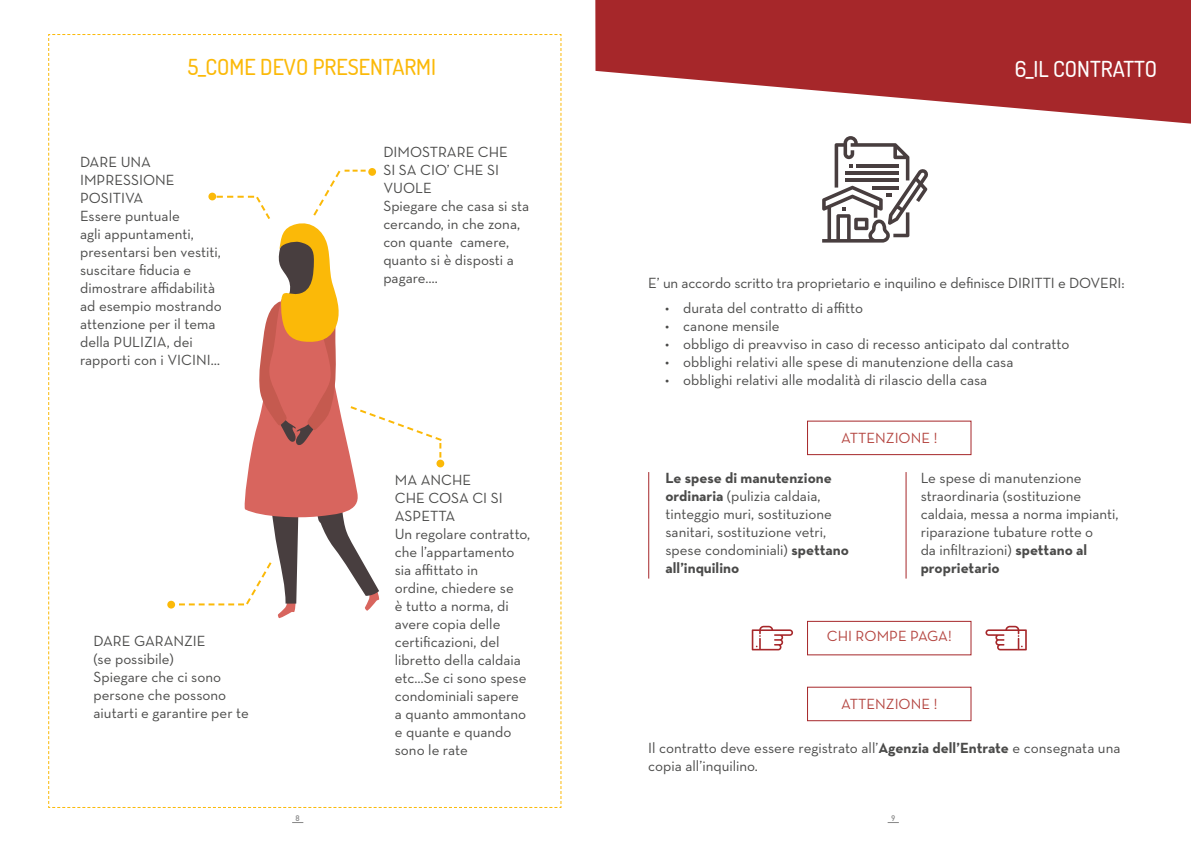
<style>
.page{position:relative;width:1191px;height:842px;background:#fff}
.page>*{position:absolute;margin:0;border:0;box-sizing:border-box;transform-origin:0 0}
.t1{font:200 22px "Dosis";color:#fbb908}
.t2{font:200 22px "Dosis";color:#fff}
.t3{font:15px/18px "Neutra Text";color:#4a4a49}
.t4{font:15px "Neutra Text";color:#b44540}
.t5{font:500 8px "DIN Pro";color:#878787}
.s1{font-weight:700}
</style>
<div class="page">
<svg style="left:887px;top:822px;width:12px;height:1px"></svg>
<svg style="left:48px;top:34px;width:514px;height:774px"></svg>
<svg style="left:595px;top:0;width:596px;height:124px;fill:#a6272a"></svg>
<svg style="left:822px;top:136px;width:106px;height:107px"></svg>
<hr style="left:648px;top:472px;width:1px;height:107px;background:#a6272a">
<hr style="left:905px;top:472px;width:1px;height:107px;background:#a6272a">
<div style="left:807px;top:621px;width:164px;height:34px;border:1px solid #a6272a"></div>
<svg style="left:751px;top:626px;width:42px;height:24px"></svg>
<svg style="left:985px;top:626px;width:41px;height:24px"></svg>
<div style="left:807px;top:421px;width:164px;height:34px;border:1px solid #a6272a"></div>
<div style="left:807px;top:687px;width:164px;height:34px;border:1px solid #a6272a"></div>
<h1 class="t1" style="left:188px;top:52px;width:250px">5_COME DEVO PRESENTARMI</h1>
<p class="t3" style="left:80px;top:153px;width:143px">DARE UNA<br>IMPRESSIONE<br>POSITIVA<br>Essere puntuale<br>agli appuntamenti, presentarsi ben vestiti, suscitare fiducia e dimostrare affidabilità ad esempio mostrando attenzione per il tema della PULIZIA, dei rapporti con i VICINI…</p>
<p class="t3" style="left:383px;top:143px;width:147px">DIMOSTRARE CHE<br>SI SA CIO’ CHE SI<br>VUOLE<br>Spiegare che casa si sta cercando, in che zona, con quante camere, quanto si è disposti a pagare….</p>
<p class="t3" style="left:94px;top:632px;width:157px">DARE GARANZIE<br>(se possibile)<br>Spiegare che ci sono persone che possono aiutarti e garantire per te</p>
<p class="t3" style="left:395px;top:471px;width:137px">MA ANCHE<br>CHE COSA CI SI<br>ASPETTA<br>Un regolare contratto, che l’appartamento sia affittato in<br>ordine, chiedere se<br>è tutto a norma, di avere copia delle certificazioni, del libretto della caldaia etc…Se ci sono spese condominiali sapere<br>a quanto ammontano e quante e quando sono le rate</p>
<h1 class="t2" style="left:1014px;top:54px;width:144px">6_IL CONTRATTO</h1>
<p class="t3" style="left:648px;top:274px;width:478px">E’ un accordo scritto tra proprietario e inquilino e definisce DIRITTI e DOVERI:</p>
<p class="t3" style="left:665px;top:299px;width:199px">• durata del contratto di affitto</p>
<p class="t3" style="left:665px;top:317px;width:116px">• canone mensile</p>
<p class="t3" style="left:665px;top:335px;width:406px">• obbligo di preavviso in caso di recesso anticipato dal contratto</p>
<p class="t3" style="left:665px;top:353px;width:350px">• obblighi relativi alle spese di manutenzione della casa</p>
<p class="t3" style="left:665px;top:371px;width:323px">• obblighi relativi alle modalità di rilascio della casa</p>
<p class="t4" style="left:841px;top:429px;width:98px">ATTENZIONE !</p>
<p class="t3" style="left:665px;top:468px;width:185px"><span class="s1">Le spese di manutenzione ordinaria</span> (pulizia caldaia, tinteggio muri, sostituzione sanitari, sostituzione vetri, spese condominiali) <span class="s1">spettano all’inquilino</span></p>
<p class="t3" style="left:920px;top:468px;width:199px">Le spese di manutenzione straordinaria (sostituzione caldaia, messa a norma impianti, riparazione tubature rotte o<br>da infiltrazioni) <span class="s1">spettano al proprietario</span></p>
<p class="t4" style="left:826px;top:626px;width:126px">CHI ROMPE PAGA!</p>
<p class="t4" style="left:841px;top:695px;width:98px">ATTENZIONE !</p>
<p class="t3" style="left:648px;top:739px;width:474px">Il contratto deve essere registrato all’<span class="s1">Agenzia dell’Entrate</span> e consegnata una copia all’inquilino.</p>
<p class="t5" style="left:296px;top:811px;width:6px">8</p>
<p class="t5" style="left:891px;top:811px;width:6px">9</p>
</div>
